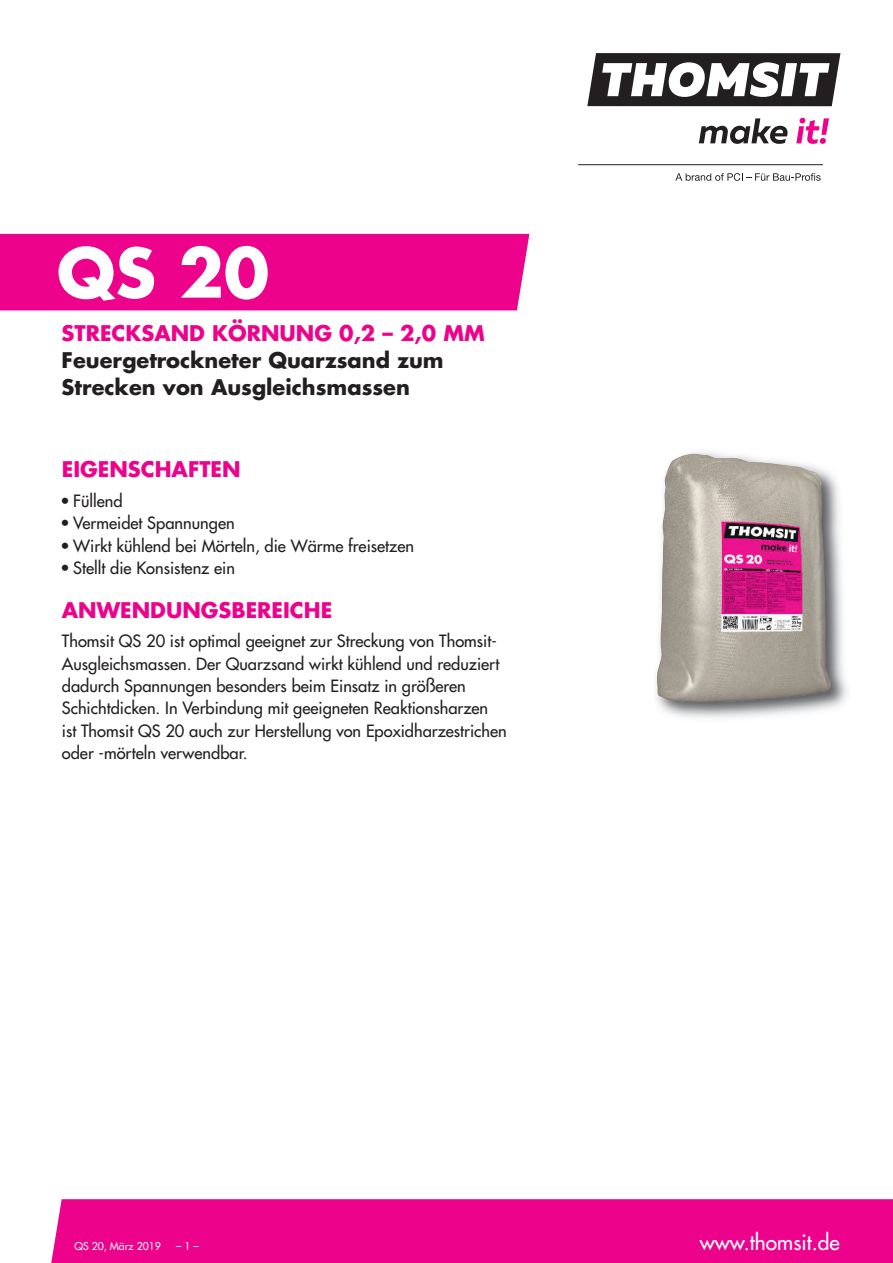
<style>
.page{position:relative;width:893px;height:1263px;background:#fff}
.page>*{position:absolute;margin:0;border:0;box-sizing:border-box;transform-origin:0 0}
.t1{font:700 66px "Futura";color:#fff}
.t2{font:700 21px "Futura";color:#ed028c}
.t3{font:700 21px/27.3px "Futura";color:#231f20}
.t4{font:21px "Futura";color:#fff}
.t5{font:16.5px/22.5px "Futura";color:#231f20}
.t6{font:10.5px "Futura";color:#fff}
.s1{font-stretch:condensed}
</style>
<div class="page">
<svg style="left:587px;top:53px;width:253px;height:53px"></svg>
<svg style="left:699px;top:118px;width:89px;height:26px"></svg>
<svg style="left:796px;top:118px;width:33px;height:26px"></svg>
<hr style="left:578px;top:164px;width:245px;height:1px;background:#231f20">
<svg style="left:675px;top:173px;width:146px;height:8px"></svg>
<div style="left:51px;top:1199px;width:842px;height:64px;background:#ed028c"></div>
<div style="left:0;top:234px;width:529px;height:76px;background:#ed028c"></div>
<img style="left:657px;top:452px;width:190px;height:266px">
<img style="left:656px;top:454px;width:175px;height:248px">
<h1 class="t1" style="left:57px;top:243px;width:214px">QS 20</h1>
<p class="t2" style="left:62px;top:323px;width:425px">STRECKSAND KÖRNUNG 0,2 – 2,0 MM</p>
<p class="t3" style="left:62px;top:348px;width:384px">Feuergetrockneter Quarzsand zum<br>Strecken von Ausgleichsmassen</p>
<p class="t2" style="left:62px;top:460px;width:180px">EIGENSCHAFTEN</p>
<p class="t5" style="left:62px;top:490px;width:62px"><span class="s1">•</span> Füllend</p>
<p class="t5" style="left:62px;top:513px;width:174px"><span class="s1">•</span> Vermeidet Spannungen</p>
<p class="t5" style="left:62px;top:535px;width:354px"><span class="s1">•</span> Wirkt kühlend bei Mörteln, die Wärme freisetzen</p>
<p class="t5" style="left:62px;top:558px;width:175px"><span class="s1">•</span> Stellt die Konsistenz ein</p>
<p class="t2" style="left:62px;top:600px;width:272px">ANWENDUNGSBEREICHE</p>
<p class="t5" style="left:62px;top:631px;width:446px">Thomsit QS 20 ist optimal geeignet zur Streckung von Thomsit-Ausgleichsmassen. Der Quarzsand wirkt kühlend und reduziert dadurch Spannungen besonders beim Einsatz in größeren Schichtdicken. In Verbindung mit geeigneten Reaktionsharzen ist Thomsit QS 20 auch zur Herstellung von Epoxidharzestrichen oder -mörteln verwendbar.</p>
<p class="t6" style="left:74px;top:1241px;width:88px">QS 20, März 2019</p>
<p class="t6" style="left:176px;top:1241px;width:24px">–1–</p>
<p class="t4" style="left:700px;top:1232px;width:141px">www.thomsit.de</p>
</div>
